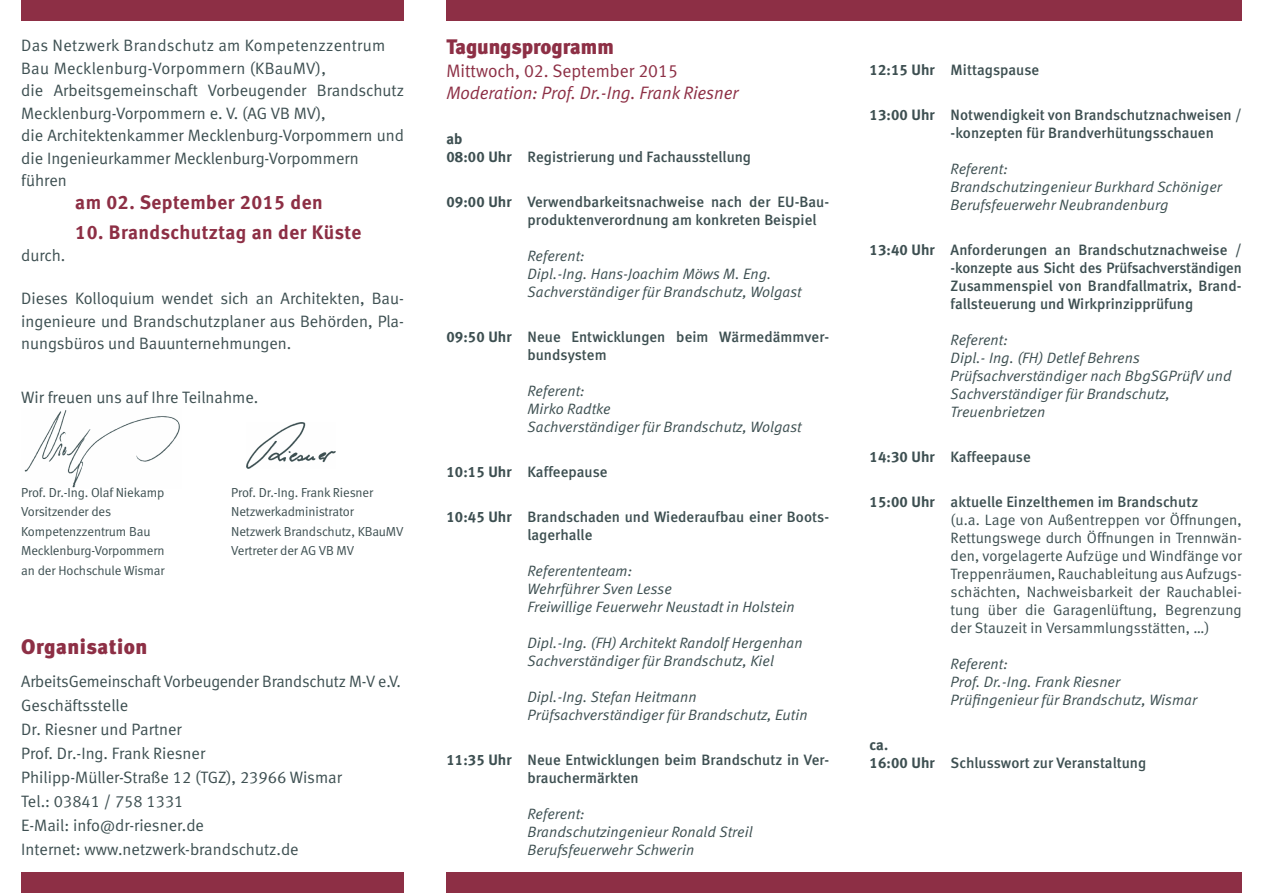
<style>
.page{position:relative;width:1263px;height:893px;background:#fff}
.page>*{position:absolute;margin:0;border:0;box-sizing:border-box;transform-origin:0 0}
.t1{font:900 21px "Seat Meta";color:#8d2f45}
.t2{font:900 21px "Seat Meta";letter-spacing:.025em;color:#8d2f45}
.t3{font:700 19.5px "Seat Meta";letter-spacing:.025em;color:#8d2f45}
.t4{font:italic 18px "Seat Meta Normal";color:#8d2f45}
.t5{font:18px "Seat Meta Normal";color:#8d2f45}
.t6{font:16.5px/22.5px "Seat Meta Normal";color:#3d4f51}
.t7{font:italic 15px/18px "Seat Meta Normal";letter-spacing:.005em;color:#3d4f51}
.t8{font:500 15px/18px "Seat Meta";letter-spacing:.005em;color:#3d4f51}
.t9{font:15px/18px "Seat Meta Normal";color:#3d4f51;text-align:justify}
.t10{font:13.05px "Seat Meta Normal";letter-spacing:-.01em;color:#3d4f51}
.s1{font-weight:700}
</style>
<div class="page">
<div style="left:21px;top:0;width:383px;height:21px;background:#8d2f45"></div>
<div style="left:446px;top:872px;width:796px;height:21px;background:#8d2f45"></div>
<div style="left:446px;top:0;width:796px;height:21px;background:#8d2f45"></div>
<img style="left:24px;top:410px;width:156px;height:78px">
<img style="left:247px;top:422px;width:89px;height:46px">
<div style="left:21px;top:872px;width:383px;height:21px;background:#8d2f45"></div>
<p class="t6" style="left:21px;top:34px;width:384px">Das Netzwerk Brandschutz am Kompetenzzentrum Bau Mecklenburg-Vorpommern (KBauMV),<br>die Arbeitsgemeinschaft Vorbeugender Brandschutz Mecklenburg-Vorpommern e. V. (AG VB MV),<br>die Architektenkammer Mecklenburg-Vorpommern und die Ingenieurkammer Mecklenburg-Vorpommern führen</p>
<h2 class="t3" style="left:75px;top:190px;width:249px">am 02. September 2015 den</h2>
<h2 class="t3" style="left:75px;top:220px;width:287px">10. Brandschutztag an der Küste</h2>
<p class="t6" style="left:21px;top:244px;width:46px">durch.</p>
<p class="t6" style="left:21px;top:287px;width:384px;text-align:justify">Dieses Kolloquium wendet sich an Architekten, Bau&shy;ingenieure und Brandschutzplaner aus Behörden, Pla&shy;nungsbüros und Bauunternehmungen.</p>
<p class="t6" style="left:21px;top:386px;width:239px">Wir freuen uns auf Ihre Teilnahme.</p>
<p class="t10" style="left:21px;top:485px;width:145px">Prof. Dr.-Ing. Olaf Niekamp</p>
<p class="t10" style="left:231px;top:485px;width:143px">Prof. Dr.-Ing. Frank Riesner</p>
<p class="t10" style="left:21px;top:504px;width:91px">Vorsitzender des</p>
<p class="t10" style="left:231px;top:504px;width:124px">Netzwerkadministrator</p>
<p class="t10" style="left:21px;top:524px;width:131px">Kompetenzzentrum Bau</p>
<p class="t10" style="left:231px;top:524px;width:174px">Netzwerk Brandschutz, KBauMV</p>
<p class="t10" style="left:21px;top:543px;width:145px">Mecklenburg-Vorpommern</p>
<p class="t10" style="left:231px;top:543px;width:124px">Vertreter der AG VB MV</p>
<p class="t10" style="left:21px;top:563px;width:145px">an der Hochschule Wismar</p>
<h1 class="t2" style="left:21px;top:634px;width:128px">Organisation</h1>
<p class="t6" style="left:21px;top:669px;width:381px;line-height:24px">ArbeitsGemeinschaft Vorbeugender Brandschutz M-V e.V.<br>Geschäftsstelle<br>Dr. Riesner und Partner<br>Prof. Dr.-Ing. Frank Riesner<br>Philipp-Müller-Straße 12 (TGZ), 23966 Wismar<br>Tel.: 03841 / 758 1331<br>E-Mail: info@dr-riesner.de<br>Internet: www.netzwerk-brandschutz.de</p>
<h1 class="t1" style="left:446px;top:34px;width:169px">Tagungsprogramm</h1>
<p class="t5" style="left:446px;top:60px;width:233px">Mittwoch, 02. September 2015</p>
<p class="t4" style="left:446px;top:83px;width:294px">Moderation: Prof. Dr.-Ing. Frank Riesner</p>
<p class="t8" style="left:446px;top:130px;width:306px"><span class="s1">ab<br>08:00 Uhr</span> Registrierung und Fachausstellung</p>
<p class="t8" style="left:527px;top:193px;width:303px;text-indent:-81px"><span class="s1">09:00 Uhr</span> Verwendbarkeitsnachweise nach der EU-Bau&shy;produktenverordnung am konkreten Beispiel</p>
<p class="t7" style="left:527px;top:247px;width:276px">Referent:<br>Dipl.-Ing. Hans-Joachim Möws M. Eng.<br>Sachverständiger für Brandschutz, Wolgast</p>
<p class="t8" style="left:527px;top:328px;width:303px;text-indent:-81px"><span class="s1">09:50 Uhr</span> Neue Entwicklungen beim Wärmedämmver&shy;bundsystem</p>
<p class="t7" style="left:527px;top:382px;width:276px">Referent:<br>Mirko Radtke<br>Sachverständiger für Brandschutz, Wolgast</p>
<p class="t8" style="left:446px;top:463px;width:163px"><span class="s1">10:15 Uhr</span> Kaffeepause</p>
<p class="t8" style="left:527px;top:508px;width:303px;text-indent:-81px"><span class="s1">10:45 Uhr</span> Brandschaden und Wiederaufbau einer Boots&shy;lagerhalle</p>
<p class="t7" style="left:527px;top:562px;width:269px">Referententeam:<br>Wehrführer Sven Lesse<br>Freiwillige Feuerwehr Neustadt in Holstein</p>
<p class="t7" style="left:527px;top:634px;width:277px">Dipl.-Ing. (FH) Architekt Randolf Hergenhan<br>Sachverständiger für Brandschutz, Kiel</p>
<p class="t7" style="left:527px;top:688px;width:282px">Dipl.-Ing. Stefan Heitmann<br>Prüfsachverständiger für Brandschutz, Eutin</p>
<p class="t8" style="left:527px;top:751px;width:303px;text-indent:-81px"><span class="s1">11:35 Uhr</span> Neue Entwicklungen beim Brandschutz in Ver&shy;brauchermärkten</p>
<p class="t7" style="left:527px;top:805px;width:227px">Referent:<br>Brandschutzingenieur Ronald Streil<br>Berufsfeuerwehr Schwerin</p>
<p class="t8" style="left:870px;top:61px;width:171px"><span class="s1">12:15 Uhr</span> Mittagspause</p>
<p class="t8" style="left:951px;top:106px;width:293px;text-indent:-81px"><span class="s1">13:00 Uhr</span> Notwendigkeit von Brandschutznachweisen / -konzepten für Brandverhütungsschauen</p>
<p class="t7" style="left:951px;top:160px;width:273px">Referent:<br>Brandschutzingenieur Burkhard Schöniger<br>Berufsfeuerwehr Neubrandenburg</p>
<p class="t8" style="left:951px;top:241px;width:293px;text-align:justify;text-indent:-81px"><span class="s1">13:40 Uhr</span> Anforderungen an Brandschutznachweise / -konzepte aus Sicht des Prüfsachverständigen Zusammenspiel von Brandfallmatrix, Brand&shy;fallsteuerung und Wirkprinzipprüfung</p>
<p class="t7" style="left:951px;top:331px;width:282px">Referent:<br>Dipl.- Ing. (FH) Detlef Behrens<br>Prüfsachverständiger nach BbgSGPrüfV und<br>Sachverständiger für Brandschutz,<br>Treuenbrietzen</p>
<p class="t8" style="left:870px;top:448px;width:163px"><span class="s1">14:30 Uhr</span> Kaffeepause</p>
<p class="t8" style="left:870px;top:493px;width:330px"><span class="s1">15:00 Uhr</span> aktuelle Einzelthemen im Brandschutz</p>
<p class="t9" style="left:951px;top:511px;width:293px">(u.a. Lage von Außentreppen vor Öffnungen, Rettungswege durch Öffnungen in Trennwän&shy;den, vorgelagerte Aufzüge und Windfänge vor Treppenräumen, Rauchableitung aus Aufzugs&shy;schächten, Nachweisbarkeit der Rauchablei&shy;tung über die Garagenlüftung, Begrenzung der Stauzeit in Versammlungsstätten, …)</p>
<p class="t7" style="left:951px;top:655px;width:248px">Referent:<br>Prof. Dr.-Ing. Frank Riesner<br>Prüfingenieur für Brandschutz, Wismar</p>
<p class="t8" style="left:870px;top:736px;width:278px"><span class="s1">ca.<br>16:00 Uhr</span> Schlusswort zur Veranstaltung</p>
</div>
